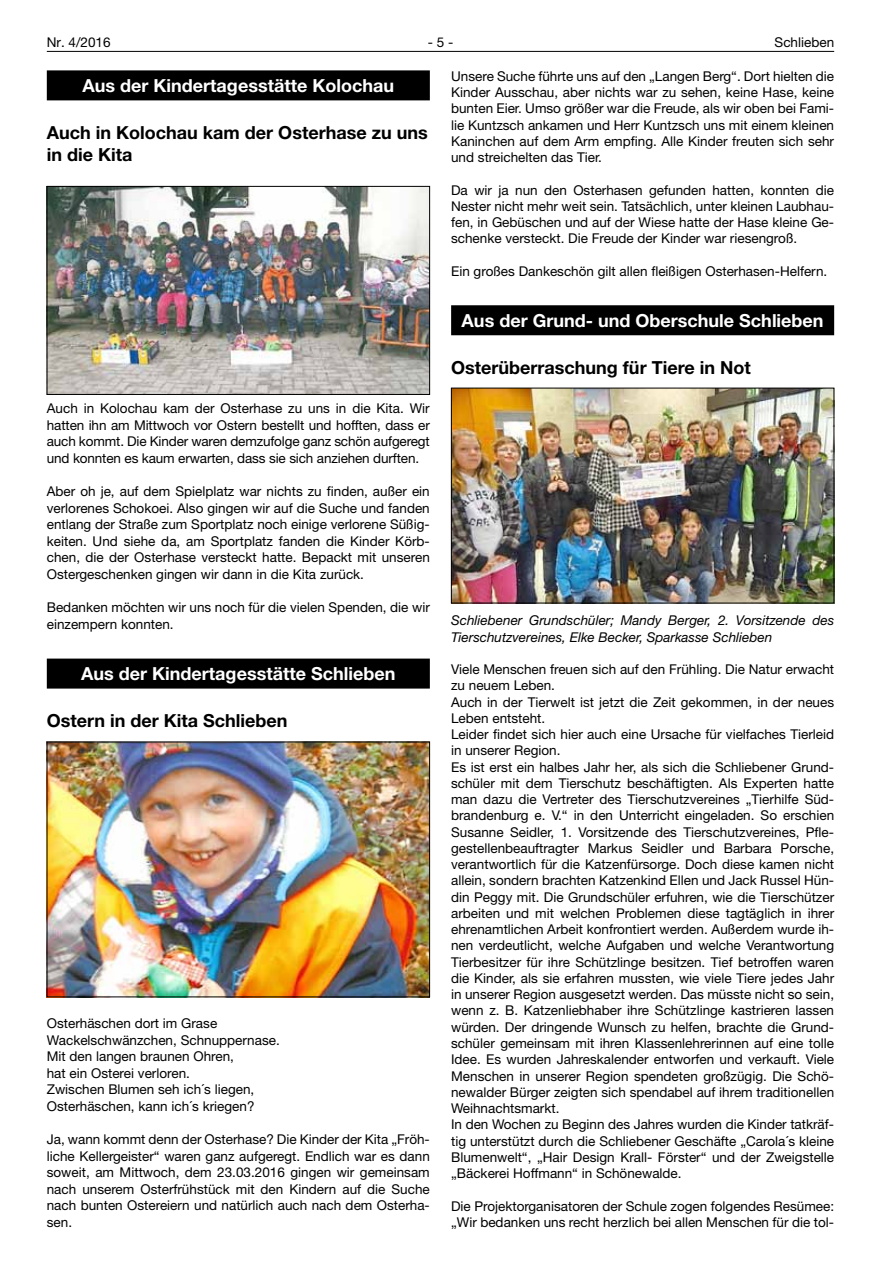
<style>
.page{position:relative;width:881px;height:1263px;background:#fff}
.page>*{position:absolute;margin:0;border:0;box-sizing:border-box;transform-origin:0 0}
.t1{font:700 18px "Helvetica Neue LT";color:#fff}
.t2{font:700 18px/21.9px "Helvetica Neue LT";color:#000}
.t3{font:13.5px/16.2px "Helvetica Neue LT";color:#000;text-align:justify}
.t4{font:italic 13.5px/16.2px "Helvetica Neue LT";color:#000}
</style>
<div class="page">
<hr style="left:47px;top:51px;width:786px;height:1px;background:#000">
<div style="left:47px;top:70px;width:382px;height:30px;background:#000"></div>
<div style="left:47px;top:658px;width:382px;height:30px;background:#959595"></div>
<div style="left:47px;top:659px;width:382px;height:30px;background:#000"></div>
<img style="left:49px;top:188px;width:378px;height:205px">
<div style="left:47px;top:186px;width:382px;height:209px;border:1px solid #000"></div>
<img style="left:49px;top:744px;width:378px;height:251px">
<div style="left:451px;top:305px;width:382px;height:30px;background:#000"></div>
<img style="left:453px;top:390px;width:378px;height:211px">
<div style="left:451px;top:388px;width:382px;height:215px;border:1px solid #000"></div>
<p class="t3" style="left:47px;top:34px;width:65px">Nr. 4/2016</p>
<p class="t3" style="left:427px;top:34px;width:27px">- 5 -</p>
<p class="t3" style="left:774px;top:34px;width:61px">Schlieben</p>
<h1 class="t1" style="left:82px;top:74px;width:313px">Aus der Kindertagesstätte Kolochau</h1>
<h1 class="t2" style="left:47px;top:121px;width:382px">Auch in Kolochau kam der Osterhase zu uns in die Kita</h1>
<p class="t3" style="left:451px;top:68px;width:384px">Unsere Suche führte uns auf den „Langen Berg“. Dort hielten die Kinder Ausschau, aber nichts war zu sehen, keine Hase, keine bunten Eier. Umso größer war die Freude, als wir oben bei Fami&shy;lie Kuntzsch ankamen und Herr Kuntzsch uns mit einem kleinen Kaninchen auf dem Arm empfing. Alle Kinder freuten sich sehr und streichelten das Tier.</p>
<p class="t3" style="left:451px;top:181px;width:384px">Da wir ja nun den Osterhasen gefunden hatten, konnten die Nester nicht mehr weit sein. Tatsächlich, unter kleinen Laubhau&shy;fen, in Gebüschen und auf der Wiese hatte der Hase kleine Ge&shy;schenke versteckt. Die Freude der Kinder war riesengroß.</p>
<p class="t3" style="left:451px;top:263px;width:377px">Ein großes Dankeschön gilt allen fleißigen Osterhasen-Helfern.</p>
<h1 class="t1" style="left:461px;top:309px;width:363px">Aus der Grund- und Oberschule Schlieben</h1>
<h1 class="t2" style="left:451px;top:356px;width:301px">Osterüberraschung für Tiere in Not</h1>
<p class="t3" style="left:47px;top:400px;width:384px">Auch in Kolochau kam der Osterhase zu uns in die Kita. Wir hatten ihn am Mittwoch vor Ostern bestellt und hofften, dass er auch kommt. Die Kinder waren demzufolge ganz schön aufgeregt und konnten es kaum erwarten, dass sie sich anziehen durften.</p>
<p class="t3" style="left:47px;top:483px;width:384px">Aber oh je, auf dem Spielplatz war nichts zu finden, außer ein verlorenes Schokoei. Also gingen wir auf die Suche und fanden entlang der Straße zum Sportplatz noch einige verlorene Süßig&shy;keiten. Und siehe da, am Sportplatz fanden die Kinder Körb&shy;chen, die der Osterhase versteckt hatte. Bepackt mit unseren Ostergeschenken gingen wir dann in die Kita zurück.</p>
<p class="t3" style="left:47px;top:599px;width:384px">Bedanken möchten wir uns noch für die vielen Spenden, die wir einzempern konnten.</p>
<h1 class="t1" style="left:81px;top:662px;width:315px">Aus der Kindertagesstätte Schlieben</h1>
<h1 class="t2" style="left:47px;top:709px;width:242px">Ostern in der Kita Schlieben</h1>
<p class="t3" style="left:47px;top:1015px;width:234px;text-align:left">Osterhäschen dort im Grase<br>Wackelschwänzchen, Schnuppernase.<br>Mit den langen braunen Ohren,<br>hat ein Osterei verloren.<br>Zwischen Blumen seh ich´s liegen,<br>Osterhäschen, kann ich´s kriegen?</p>
<p class="t3" style="left:47px;top:1131px;width:384px">Ja, wann kommt denn der Osterhase? Die Kinder der Kita „Fröh&shy;liche Kellergeister“ waren ganz aufgeregt. Endlich war es dann soweit, am Mittwoch, dem 23.03.2016 gingen wir gemeinsam nach unserem Osterfrühstück mit den Kindern auf die Suche nach bunten Ostereiern und natürlich auch nach dem Osterha&shy;sen.</p>
<p class="t4" style="left:451px;top:612px;width:384px">Schliebener Grundschüler; Mandy Berger, 2. Vorsitzende des<br>Tierschutzvereines, Elke Becker, Sparkasse Schlieben</p>
<p class="t3" style="left:451px;top:661px;width:384px;text-align:left">Viele Menschen freuen sich auf den Frühling. Die Natur erwacht zu neuem Leben.<br>Auch in der Tierwelt ist jetzt die Zeit gekommen, in der neues Leben entsteht.<br>Leider findet sich hier auch eine Ursache für vielfaches Tierleid in unserer Region.<br>Es ist erst ein halbes Jahr her, als sich die Schliebener Grund&shy;schüler mit dem Tierschutz beschäftigten. Als Experten hatte man dazu die Vertreter des Tierschutzvereines „Tierhilfe Süd&shy;brandenburg e. V.“ in den Unterricht eingeladen. So erschien Susanne Seidler, 1. Vorsitzende des Tierschutzvereines, Pfle&shy;gestellenbeauftragter Markus Seidler und Barbara Porsche, verantwortlich für die Katzenfürsorge. Doch diese kamen nicht allein, sondern brachten Katzenkind Ellen und Jack Russel Hün&shy;din Peggy mit. Die Grundschüler erfuhren, wie die Tierschützer arbeiten und mit welchen Problemen diese tagtäglich in ihrer ehrenamtlichen Arbeit konfrontiert werden. Außerdem wurde ih&shy;nen verdeutlicht, welche Aufgaben und welche Verantwortung Tierbesitzer für ihre Schützlinge besitzen. Tief betroffen waren die Kinder, als sie erfahren mussten, wie viele Tiere jedes Jahr in unserer Region ausgesetzt werden. Das müsste nicht so sein, wenn z. B. Katzenliebhaber ihre Schützlinge kastrieren lassen würden. Der dringende Wunsch zu helfen, brachte die Grund&shy;schüler gemeinsam mit ihren Klassenlehrerinnen auf eine tolle Idee. Es wurden Jahreskalender entworfen und verkauft. Viele Menschen in unserer Region spendeten großzügig. Die Schö&shy;newalder Bürger zeigten sich spendabel auf ihrem traditionellen Weihnachtsmarkt.<br>In den Wochen zu Beginn des Jahres wurden die Kinder tatkräf&shy;tig unterstützt durch die Schliebener Geschäfte „Carola´s kleine Blumenwelt“, „Hair Design Krall- Förster“ und der Zweigstelle „Bäckerei Hoffmann“ in Schönewalde.</p>
<p class="t3" style="left:451px;top:1197px;width:384px">Die Projektorganisatoren der Schule zogen folgendes Resümee: „Wir bedanken uns recht herzlich bei allen Menschen für die tol-</p>
</div>
